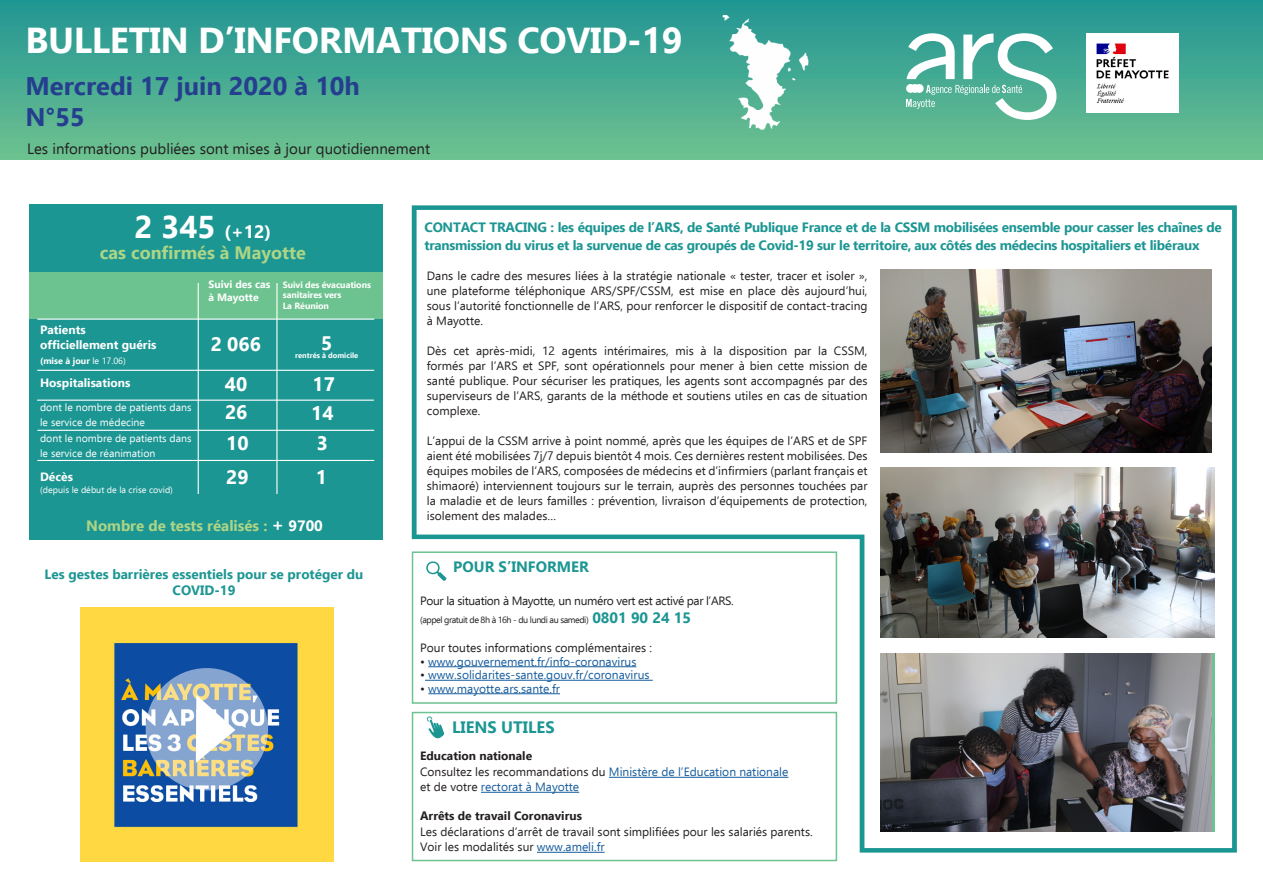
<style>
.page{position:relative;width:1263px;height:893px;background:#fff}
.page>*{position:absolute;margin:0;border:0;box-sizing:border-box;transform-origin:0 0}
.t1{font:700 36px "Ebrima";letter-spacing:-.01em;color:#fff}
.t2{font:700 25.5px "Ebrima";color:#253f8e}
.t3{font:700 19.5px "Ebrima";color:#fff}
.t4{font:700 18px "Ebrima";color:#add586}
.t5{font:700 18px "Ebrima";color:#fff}
.t6{font:700 16.5px "Ebrima";color:#1c9693}
.t7{font:15px "Ebrima";color:#231f20}
.t8{font:700 15px "Ebrima";color:#add586}
.t9{font:700 15px "Ebrima";color:#1c9693}
.t10{font:700 13.5px/18px "Ebrima";letter-spacing:-.02em;color:#1c9693}
.t11{font:700 13.5px/16.2px "Ebrima";color:#1c9693;text-align:center}
.t12{font:12px/15px "Ebrima";color:#231f20;text-align:justify}
.t13{font:12px "Ebrima";color:#175d9e}
.t14{font:12px "Ebrima";letter-spacing:-.03em;color:#231f20}
.t15{font:700 12px "Ebrima";color:#fff}
.t16{font:700 12px "Ebrima";color:#231f20}
.t17{font:10.5px "Ebrima";color:#fff}
.t18{font:700 10.5px "Ebrima";color:#fff}
.t19{font:700 9px/10.8px "Ebrima";letter-spacing:-.01em;color:#fff}
.t20{font:9px "Ebrima";letter-spacing:-.05em;color:#231f20}
.t21{font:9px "Ebrima";color:#fff}
.t22{font:700 7.5px "Ebrima";color:#fff}
.s1{font-size:31.5px}
.s2{font-weight:400}
.s3{font-size:18px;color:#fff}
.s4{color:#fff}
.s5{font-weight:700;font-size:15px;color:#1c9693}
.s6{color:#231f20}
.s7{color:#175d9e}
</style>
<div class="page">
<img style="left:80px;top:607px;width:254px;height:254px">
<div style="left:1px;top:0;width:1261px;height:160px;background:linear-gradient(to bottom,#209594,#6ec190)"></div>
<img style="left:719px;top:15px;width:94px;height:121px">
<svg style="left:906px;top:33px;width:150px;height:87px"></svg>
<img style="left:1087px;top:33px;width:91px;height:80px">
<div style="left:412px;top:712px;width:425px;height:149px;border:2px solid #6dc38f"></div>
<svg style="left:146px;top:668px;width:122px;height:122px;background:#abbac4"></svg>
<svg style="left:196px;top:695px;width:39px;height:68px"></svg>
<div style="left:30px;top:204px;width:353px;height:336px;background:#1c9693"></div>
<div style="left:30px;top:272px;width:353px;height:47px;background:#6dc38f"></div>
<hr style="left:37px;top:319px;width:337px;height:1px;background:#fff">
<hr style="left:37px;top:430px;width:337px;height:1px;background:#fff">
<hr style="left:37px;top:460px;width:337px;height:1px;background:#fff">
<hr style="left:198px;top:283px;width:1px;height:211px;background:#fff">
<hr style="left:276px;top:283px;width:2px;height:211px;background:#fff">
<hr style="left:37px;top:400px;width:337px;height:1px;background:#fff">
<hr style="left:37px;top:370px;width:337px;height:1px;background:#fff">
<svg style="left:412px;top:205px;width:825px;height:648px"></svg>
<img style="left:881px;top:653px;width:330px;height:179px">
<p class="t1" style="left:26px;top:14px;width:658px">BULLETIN D’INFORMATIONS COVID-19</p>
<p class="t2" style="left:26px;top:67px;width:336px">Mercredi 17 juin 2020 à 10h</p>
<p class="t2" style="left:26px;top:98px;width:61px">N°55</p>
<p class="t7" style="left:27px;top:138px;width:405px">Les informations publiées sont mises à jour quotidiennement</p>
<p class="t5" style="left:135px;top:218px;width:138px"><span class="s1">2 345</span> (+12)</p>
<p class="t4" style="left:100px;top:239px;width:208px">cas confirmés à Mayotte</p>
<p class="t18" style="left:209px;top:277px;width:63px">Suivi des cas</p>
<p class="t18" style="left:209px;top:289px;width:52px">à Mayotte</p>
<p class="t19" style="left:283px;top:279px;width:90px">Suivi des évacuations sanitaires vers</p>
<p class="t19" style="left:283px;top:300px;width:48px">La Réunion</p>
<p class="t15" style="left:40px;top:321px;width:47px">Patients</p>
<p class="t15" style="left:40px;top:336px;width:118px">officiellement guéris</p>
<p class="t19" style="left:40px;top:355px;width:87px">(mise à jour <span class="s2">le 17.06)</span></p>
<p class="t15" style="left:40px;top:374px;width:92px">Hospitalisations</p>
<p class="t17" style="left:40px;top:400px;width:153px">dont le nombre de patients dans</p>
<p class="t17" style="left:40px;top:415px;width:106px">le service de médecine</p>
<p class="t17" style="left:40px;top:431px;width:153px">dont le nombre de patients dans</p>
<p class="t17" style="left:40px;top:446px;width:117px">le service de réanimation</p>
<p class="t15" style="left:40px;top:468px;width:34px">Décès</p>
<p class="t21" style="left:40px;top:484px;width:134px">(depuis le début de la crise covid)</p>
<p class="t3" style="left:321px;top:329px;width:13px">5</p>
<p class="t22" style="left:295px;top:350px;width:65px">rentrés à domicile</p>
<p class="t3" style="left:211px;top:330px;width:52px">2 066</p>
<p class="t3" style="left:313px;top:370px;width:24px">17</p>
<p class="t3" style="left:311px;top:398px;width:24px">14</p>
<p class="t3" style="left:317px;top:428px;width:13px">3</p>
<p class="t3" style="left:316px;top:463px;width:13px">1</p>
<p class="t3" style="left:225px;top:370px;width:24px">40</p>
<p class="t3" style="left:225px;top:397px;width:24px">26</p>
<p class="t3" style="left:226px;top:429px;width:24px">10</p>
<p class="t3" style="left:226px;top:463px;width:24px">29</p>
<p class="t8" style="left:86px;top:514px;width:238px">Nombre de tests réalisés : <span class="s3">+</span> <span class="s4">9700</span></p>
<p class="t11" style="left:45px;top:566px;width:320px">Les gestes barrières essentiels pour se protéger du<br>COVID-19</p>
<p class="t10" style="left:424px;top:218px;width:799px">CONTACT TRACING : les équipes de l’ARS, de Santé Publique France et de la CSSM mobilisées ensemble pour casser les chaînes de transmission du virus et la survenue de cas groupés de Covid-19 sur le territoire, aux côtés des médecins hospitaliers et libéraux</p>
<p class="t12" style="left:427px;top:268px;width:442px">Dans le cadre des mesures liées à la stratégie nationale « tester, tracer et isoler », une plateforme téléphonique ARS/SPF/CSSM, est mise en place dès aujourd’hui, sous l’autorité fonctionnelle de l’ARS, pour renforcer le dispositif de contact-tracing à Mayotte.</p>
<p class="t12" style="left:427px;top:343px;width:442px">Dès cet après-midi, 12 agents intérimaires, mis à la disposition par la CSSM, formés par l’ARS et SPF, sont opérationnels pour mener à bien cette mission de santé publique. Pour sécuriser les pratiques, les agents sont accompagnés par des superviseurs de l’ARS, garants de la méthode et soutiens utiles en cas de situation complexe.</p>
<p class="t12" style="left:427px;top:433px;width:442px">L’appui de la CSSM arrive à point nommé, après que les équipes de l’ARS et de SPF aient été mobilisées 7j/7 depuis bientôt 4 mois. Ces dernières restent mobilisées. Des équipes mobiles de l’ARS, composées de médecins et d’infirmiers (parlant français et shimaoré) interviennent toujours sur le terrain, auprès des personnes touchées par la maladie et de leurs familles : prévention, livraison d’équipements de protection, isolement des malades…</p>
<p class="t9" style="left:453px;top:555px;width:137px">POUR S’INFORMER</p>
<p class="t14" style="left:420px;top:592px;width:315px">Pour la situation à Mayotte, un numéro vert est activé par l’ARS.</p>
<p class="t20" style="left:420px;top:613px;width:272px">(appel gratuit de 8h à 16h - du lundi au samedi) <span class="s5">0801 90 24 15</span></p>
<p class="t12" style="left:420px;top:640px;width:233px">Pour toutes informations complémentaires :</p>
<p class="t13" style="left:420px;top:653px;width:218px"><span class="s6">•</span> www.gouvernement.fr/info-coronavirus</p>
<p class="t13" style="left:420px;top:666px;width:231px"><span class="s6">•</span> www.solidarites-sante.gouv.fr/coronavirus</p>
<p class="t13" style="left:420px;top:680px;width:141px"><span class="s6">•</span> www.mayotte.ars.sante.fr</p>
<p class="t6" style="left:452px;top:715px;width:104px">LIENS UTILES</p>
<p class="t16" style="left:420px;top:746px;width:114px">Education nationale</p>
<p class="t13" style="left:420px;top:763px;width:370px"><span class="s6">Consultez les recommandations du</span> Ministère de l’Education nationale</p>
<p class="t13" style="left:420px;top:778px;width:161px"><span class="s6">et de votre</span> rectorat à Mayotte</p>
<p class="t16" style="left:420px;top:806px;width:163px">Arrêts de travail Coronavirus</p>
<p class="t12" style="left:420px;top:824px;width:394px">Les déclarations d’arrêt de travail sont simplifiées pour les salariés parents.</p>
<p class="t12" style="left:420px;top:839px;width:186px">Voir les modalités sur <span class="s7">www.ameli.fr</span></p>
</div>
